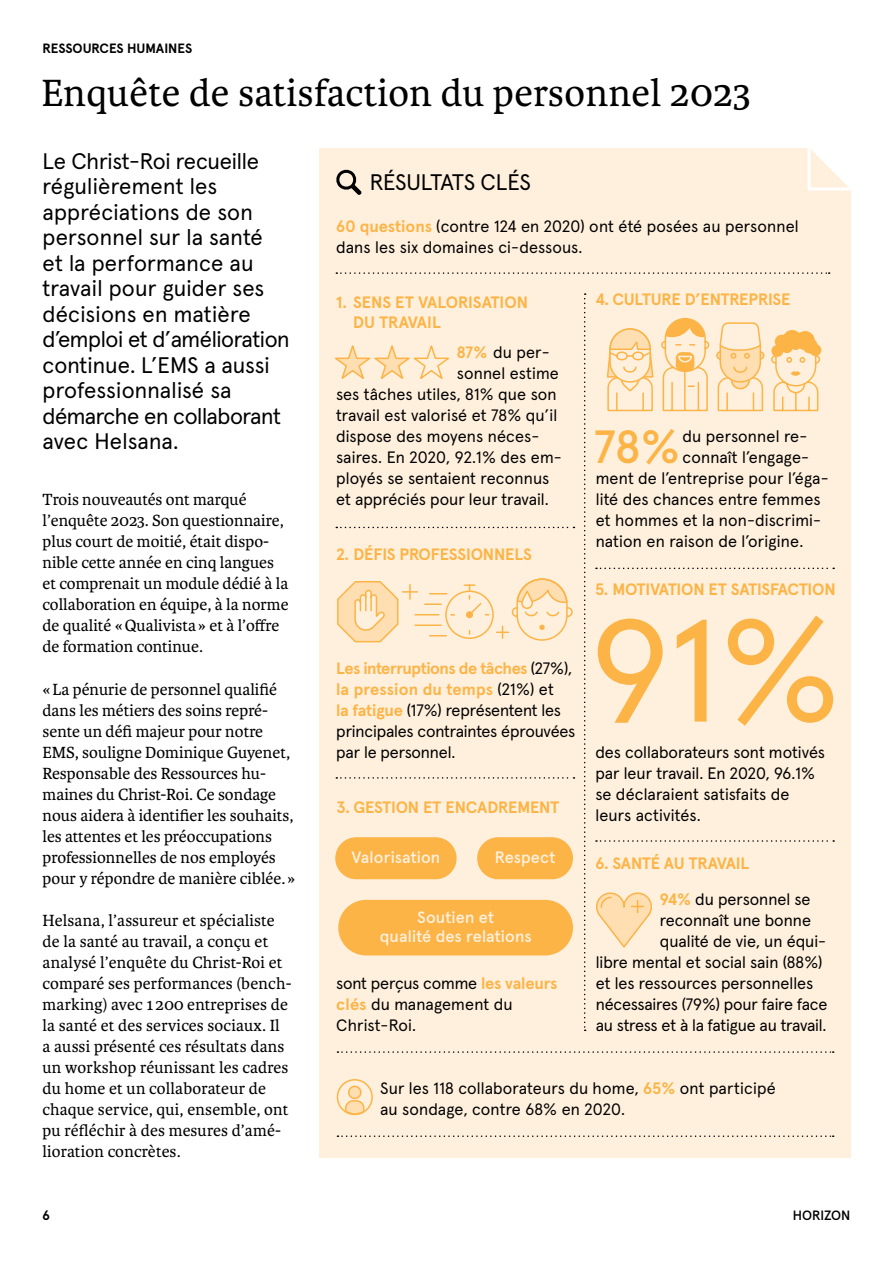
<style>
.page{position:relative;width:893px;height:1263px;background:#fff}
.page>*{position:absolute;margin:0;border:0;box-sizing:border-box;transform-origin:0 0}
.t1{font:145.5px "Apercu";color:#fcb447}
.t2{font:500 46.5px "Apercu";color:#fcb447}
.t3{font:40.5px "Karmina";letter-spacing:.01em;color:#000}
.t4{font:22.5px/25.5px "Apercu";color:#000}
.t5{font:22.5px "Apercu";letter-spacing:-.02em;color:#000}
.t6{font:17.25px/21px "Karmina";color:#000}
.t7{font:16.5px/21px "Apercu";color:#000}
.t8{font:700 16.5px/19.5px "Apercu";letter-spacing:-.015em;color:#fcb447}
.t9{font:500 16.5px/19.5px "Apercu";letter-spacing:.01em;color:#fff0dd;text-align:center}
.t10{font:16.5px "Apercu";letter-spacing:-.02em;color:#000}
.t11{font:700 13.5px "Apercu";letter-spacing:-.005em;color:#000}
.t12{font:500 13.5px "Apercu";color:#000}
.s1{font-weight:700;color:#fcb447}
</style>
<div class="page">
<div style="left:319px;top:148px;width:531px;height:1009px;background:#fff0dd"></div>
<svg style="left:336px;top:527px;width:238px;height:1px"></svg>
<svg style="left:596px;top:568px;width:238px;height:1px"></svg>
<svg style="left:596px;top:840px;width:238px;height:2px"></svg>
<svg style="left:336px;top:777px;width:238px;height:2px"></svg>
<svg style="left:336px;top:272px;width:494px;height:2px"></svg>
<svg style="left:584px;top:293px;width:2px;height:738px"></svg>
<div style="left:338px;top:900px;width:235px;height:55px;background:#fcb447;border-radius:28px"></div>
<div style="left:335px;top:837px;width:122px;height:42px;background:#fcb447;border-radius:21px"></div>
<div style="left:477px;top:837px;width:96px;height:42px;background:#fcb447;border-radius:21px"></div>
<svg style="left:807px;top:148px;width:44px;height:44px"></svg>
<svg style="left:337px;top:1051px;width:497px;height:2px"></svg>
<svg style="left:337px;top:1135px;width:497px;height:2px"></svg>
<svg style="left:336px;top:169px;width:26px;height:26px"></svg>
<svg style="left:606px;top:317px;width:215px;height:95px"></svg>
<svg style="left:596px;top:892px;width:56px;height:56px"></svg>
<svg style="left:335px;top:345px;width:114px;height:34px"></svg>
<div style="left:349px;top:1086px;width:12px;height:12px;background:#ffdeb1;border-radius:50%"></div>
<div style="left:348px;top:1085px;width:14px;height:14px;border:2px solid #fcb447;border-radius:50%"></div>
<div style="left:337px;top:1079px;width:36px;height:36px;border:2px solid #fcb447;border-radius:50%"></div>
<svg style="left:344px;top:1099px;width:21px;height:16px"></svg>
<svg style="left:337px;top:578px;width:236px;height:65px"></svg>
<p class="t11" style="left:43px;top:38px;width:151px">RESSOURCES HUMAINES</p>
<h3 class="t3" style="left:41px;top:70px;width:711px">Enquête de satisfaction du personnel 2023</h3>
<p class="t4" style="left:43px;top:146px;width:249px">Le Christ-Roi recueille régulièrement les appréciations de son personnel sur la santé<br>et la performance au travail pour guider ses décisions en matière d’emploi et d’amélioration continue. L’EMS a aussi professionnalisé sa démarche en collaborant avec Helsana.</p>
<p class="t6" style="left:43px;top:489px;width:248px">Trois nouveautés ont marqué l’enquête 2023. Son questionnaire, plus court de moitié, était dispo&shy;nible cette année en cinq langues et comprenait un module dédié à la collaboration en équipe, à la norme de qualité «Qualivista » et à l’offre de formation continue.</p>
<p class="t6" style="left:43px;top:679px;width:254px">«La pénurie de personnel qualifié dans les métiers des soins repré&shy;sente un défi majeur pour notre EMS, souligne Dominique Guyenet, Responsable des Ressources hu&shy;maines du Christ-Roi. Ce sondage nous aidera à identifier les souhaits, les attentes et les préoccupations professionnelles de nos employés pour y répondre de manière ciblée. »</p>
<p class="t6" style="left:43px;top:910px;width:251px">Helsana, l’assureur et spécialiste de la santé au travail, a conçu et analysé l’enquête du Christ-Roi et comparé ses performances (bench&shy;marking) avec 1 200 entreprises de la santé et des services sociaux. Il a aussi présenté ces résultats dans un workshop réunissant les cadres du home et un collaborateur de chaque service, qui, ensemble, ont pu réfléchir à des mesures d’amé&shy;lioration concrètes.</p>
<h3 class="t5" style="left:370px;top:165px;width:163px">RÉSULTATS CLÉS</h3>
<p class="t7" style="left:336px;top:214px;width:464px"><span class="s1">60 questions</span> (contre 124 en 2020) ont été posées au personnel dans les six domaines ci-dessous.</p>
<p class="t8" style="left:353px;top:291px;width:177px;text-indent:-17px">1. SENS ET VALORISATION<br>DU TRAVAIL</p>
<p class="t7" style="left:457px;top:340px;width:94px"><span class="s1">87%</span> du per-</p>
<p class="t7" style="left:457px;top:361px;width:104px">sonnel estime</p>
<p class="t7" style="left:336px;top:382px;width:222px">ses tâches utiles, 81% que son</p>
<p class="t7" style="left:336px;top:403px;width:223px">travail est valorisé et 78% qu’il</p>
<p class="t7" style="left:336px;top:424px;width:205px">dispose des moyens néces-</p>
<p class="t7" style="left:336px;top:445px;width:227px">saires. En 2020, 92.1% des em-</p>
<p class="t7" style="left:336px;top:466px;width:215px">ployés se sentaient reconnus</p>
<p class="t7" style="left:336px;top:487px;width:214px">et appréciés pour leur travail.</p>
<p class="t8" style="left:336px;top:543px;width:197px">2. DÉFIS PROFESSIONNELS</p>
<p class="t7" style="left:336px;top:656px;width:241px"><span class="s1">Les interruptions de tâches</span> (27%), <span class="s1">la pression du temps</span> (21%) et<br><span class="s1">la fatigue</span> (17%) représentent les principales contraintes éprouvées par le personnel.</p>
<p class="t8" style="left:336px;top:796px;width:225px">3. GESTION ET ENCADREMENT</p>
<p class="t9" style="left:352px;top:846px;width:90px">Valorisation</p>
<p class="t9" style="left:495px;top:846px;width:62px">Respect</p>
<p class="t9" style="left:380px;top:906px;width:153px">Soutien et<br>qualité des relations</p>
<p class="t7" style="left:336px;top:971px;width:223px">sont perçus comme <span class="s1">les valeurs clés</span> du management du<br>Christ-Roi.</p>
<p class="t8" style="left:595px;top:288px;width:197px">4. CULTURE D’ENTREPRISE</p>
<h2 class="t2" style="left:594px;top:411px;width:88px">78%</h2>
<p class="t7" style="left:682px;top:424px;width:126px">du personnel re-</p>
<p class="t7" style="left:682px;top:445px;width:128px">connaît l’engage-</p>
<p class="t7" style="left:596px;top:466px;width:234px">ment de l’entreprise pour l’éga-</p>
<p class="t7" style="left:596px;top:487px;width:226px">lité des chances entre femmes</p>
<p class="t7" style="left:596px;top:508px;width:227px">et hommes et la non-discrimi-</p>
<p class="t7" style="left:596px;top:529px;width:209px">nation en raison de l’origine.</p>
<p class="t8" style="left:595px;top:578px;width:242px">5. MOTIVATION ET SATISFACTION</p>
<h1 class="t1" style="left:591px;top:559px;width:252px">91%</h1>
<p class="t7" style="left:595px;top:740px;width:231px">des collaborateurs sont motivés par leur travail. En 2020, 96.1% se déclaraient satisfaits de leurs activités.</p>
<p class="t8" style="left:595px;top:852px;width:156px">6. SANTÉ AU TRAVAIL</p>
<p class="t7" style="left:660px;top:887px;width:152px"><span class="s1">94%</span> du personnel se</p>
<p class="t7" style="left:660px;top:908px;width:153px">reconnaît une bonne</p>
<p class="t7" style="left:660px;top:929px;width:168px">qualité de vie, un équi-</p>
<p class="t7" style="left:596px;top:950px;width:228px">libre mental et social sain (88%)</p>
<p class="t7" style="left:596px;top:971px;width:219px">et les ressources personnelles</p>
<p class="t7" style="left:596px;top:992px;width:233px">nécessaires (79%) pour faire face</p>
<p class="t10" style="left:596px;top:1013px;width:232px">au stress et à la fatigue au travail.</p>
<p class="t7" style="left:380px;top:1076px;width:397px">Sur les 118 collaborateurs du home, <span class="s1">65%</span> ont participé au sondage, contre 68% en 2020.</p>
<p class="t11" style="left:43px;top:1205px;width:9px">6</p>
<p class="t12" style="left:793px;top:1205px;width:59px">HORIZON</p>
</div>
